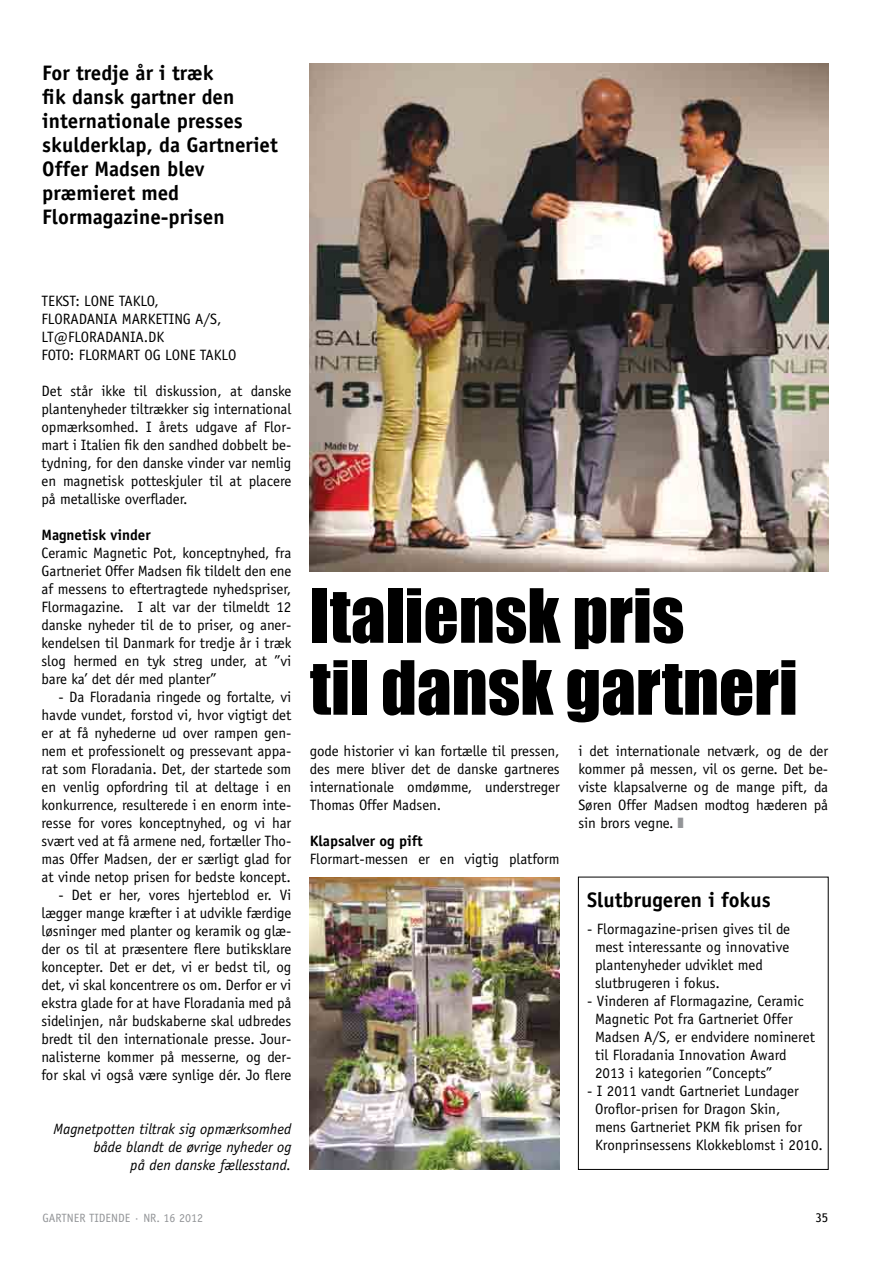
<style>
.page{position:relative;width:893px;height:1263px;background:#fff}
.page>*{position:absolute;margin:0;border:0;box-sizing:border-box;transform-origin:0 0}
.t1{font:69px/72px "Impact";color:#000}
.t2{font:700 21px/24px "Officina Sans";color:#000}
.t3{font:15px/18px "Officina Sans";letter-spacing:-.005em;color:#000;text-align:justify}
.t4{font:italic 15px/18px "Officina Sans";color:#000;text-align:right}
.t5{font:700 15px "Officina Sans";letter-spacing:-.005em;color:#000}
.t6{font:12px "Officina Sans";color:#939598}
.t7{font:12px "Trebuchet MS";color:#000}
.s1{color:#939598}
</style>
<div class="page">
<img style="left:310px;top:64px;width:518px;height:508px">
<div style="left:578px;top:877px;width:250px;height:293px;border:1px solid #000"></div>
<img style="left:310px;top:877px;width:250px;height:292px">
<h2 class="t2" style="left:42px;top:61px;width:237px">For tredje år i træk<br>fik dansk gartner den internationale presses skulderklap, da Gartneriet<br>Offer Madsen blev præmieret med<br>Flormagazine-prisen</h2>
<p class="t3" style="left:42px;top:292px;width:181px;text-align:left">TE KST: Lone Taklo,<br>Flo radania Marketing A/S,<br>LT@FLORADANIA</p>
<p class="t3" style="left:42px;top:328px;width:180px;text-indent:102px">.DK<br>Foto: Flo rmart og Lone Taklo</p>
<p class="t3" style="left:42px;top:382px;width:251px">Det står ikke til diskussion, at danske plantenyheder tiltrækker sig international opmærksomhed. I årets udgave af Flor&shy;mart i Italien fik den sandhed dobbelt be&shy;tydning, for den danske vinder var nemlig en magnetisk potteskjuler til at placere på metalliske overflader.</p>
<p class="t5" style="left:42px;top:526px;width:111px">Magnetisk vinder</p>
<p class="t3" style="left:42px;top:544px;width:251px">Ceramic Magnetic Pot, konceptnyhed, fra Gartneriet Offer Madsen fik tildelt den ene af messens to eftertragtede nyhedspriser, Flormagazine. I alt var der tilmeldt 12 danske nyheder til de to priser, og aner&shy;kendelsen til Danmark for tredje år i træk slog hermed en tyk streg under, at ”vi bare ka’ det dér med planter”</p>
<p class="t3" style="left:42px;top:688px;width:251px;text-indent:17px">- Da Floradania ringede og fortalte, vi havde vundet, forstod vi, hvor vigtigt det er at få nyhederne ud over rampen gen&shy;nem et professionelt og pressevant appa&shy;rat som Floradania. Det, der startede som en venlig opfordring til at deltage i en konkurrence, resulterede i en enorm inte&shy;resse for vores konceptnyhed, og vi har svært ved at få armene ned, fortæller Tho&shy;mas Offer Madsen, der er særligt glad for at vinde netop prisen for bedste koncept.</p>
<p class="t3" style="left:42px;top:886px;width:251px;text-indent:17px">- Det er her, vores hjerteblod er. Vi lægger mange kræfter i at udvikle færdige løsninger med planter og keramik og glæ&shy;der os til at præsentere flere butiksklare koncepter. Det er det, vi er bedst til, og det, vi skal koncentrere os om. Derfor er vi ekstra glade for at have Floradania med på sidelinjen, når budskaberne skal udbredes bredt til den internationale presse. Jour&shy;nalisterne kommer på messerne, og der&shy;for skal vi også være synlige dér. Jo flere</p>
<p class="t4" style="left:53px;top:1120px;width:239px">Magnetpotten tiltrak sig opmærksomhed både blandt de øvrige nyheder og<br>på den danske fællesstand.</p>
<h1 class="t1" style="left:310px;top:579px;width:489px">Italiensk pris<br>til dansk gartneri</h1>
<p class="t3" style="left:310px;top:742px;width:251px">gode historier vi kan fortælle til pressen, des mere bliver det de danske gartneres internationale omdømme, understreger Thomas Offer Madsen.</p>
<p class="t5" style="left:310px;top:832px;width:114px">Klapsalver og pift</p>
<p class="t3" style="left:310px;top:850px;width:251px">Flormart-messen er en vigtig platform</p>
<p class="t3" style="left:578px;top:742px;width:251px">i det internationale netværk, og de der kommer på messen, vil os gerne. Det be&shy;viste klapsalverne og de mange pift, da Søren Offer Madsen modtog hæderen på sin brors vegne. <span class="s1">■</span></p>
<h2 class="t2" style="left:587px;top:887px;width:185px">Slutbrugeren i fokus</h2>
<p class="t3" style="left:595px;top:919px;width:197px;text-align:left;text-indent:-8px">- Flormagazine-prisen gives til de mest interessante og innovative plantenyheder udviklet med slutbrugeren i fokus.</p>
<p class="t3" style="left:587px;top:991px;width:218px">- Vinderen af Flormagazine, Ceramic</p>
<p class="t3" style="left:587px;top:1009px;width:207px">M agnetic Pot fra Gartneriet Offer</p>
<p class="t3" style="left:587px;top:1027px;width:229px">Madsen A/S, er endvidere nomineret</p>
<p class="t3" style="left:595px;top:1045px;width:193px">til Floradania Innovation Award</p>
<p class="t3" style="left:595px;top:1063px;width:179px">2013 i kategorien ”Concepts”</p>
<p class="t3" style="left:595px;top:1081px;width:229px;text-align:left;text-indent:-8px">- I 2011 vandt Gartneriet Lundager Oroflor-prisen for Dragon Skin,<br>mens Gartneriet PKM fik prisen for Kronprinsessens Klokkeblomst i 2010.</p>
<p class="t6" style="left:43px;top:1211px;width:162px">gartner tidende · N r. 16 2012</p>
<p class="t7" style="left:815px;top:1210px;width:14px">35</p>
</div>
